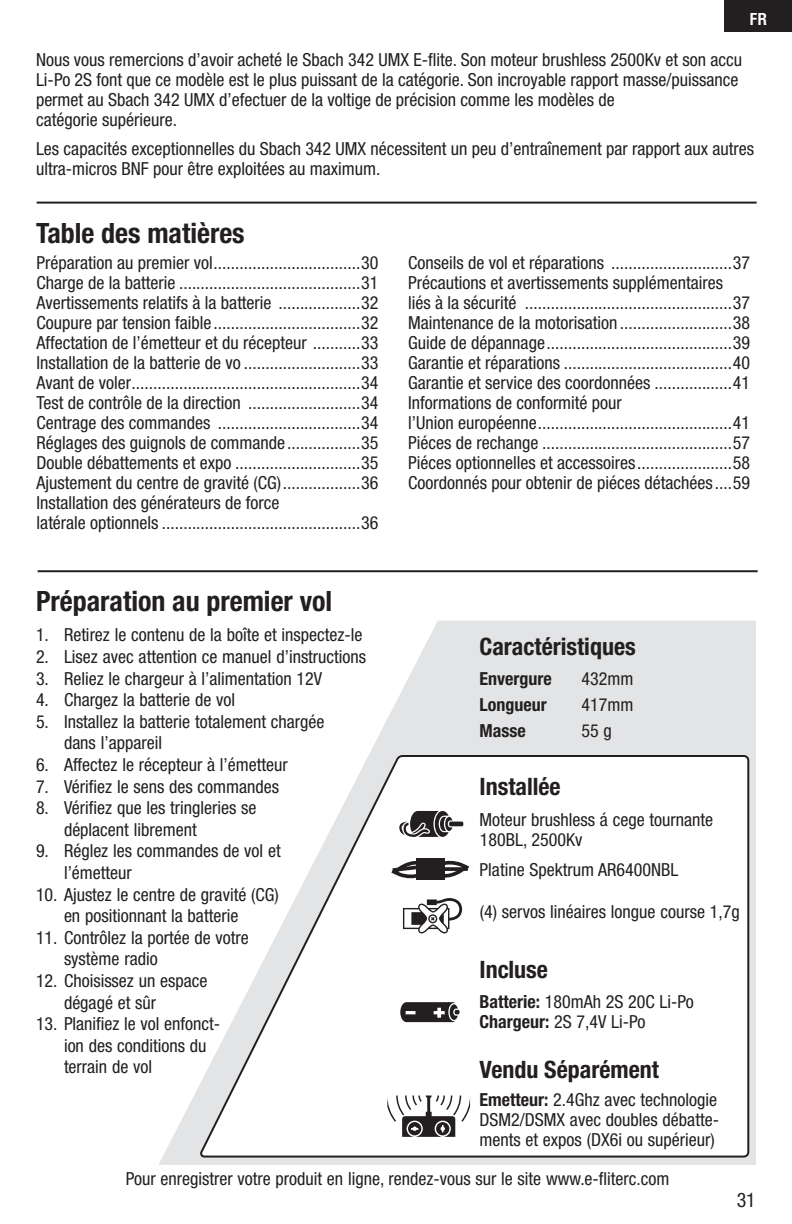
<style>
.page{position:relative;width:792px;height:1224px;background:#fff}
.page>*{position:absolute;margin:0;border:0;box-sizing:border-box;transform-origin:0 0}
.t1{font:700 condensed 28px "Helvetica Neue LT Std";color:#231f20}
.t2{font:700 condensed 24px "Helvetica Neue LT Std";color:#231f20}
.t3{font:condensed 20px "Helvetica Neue LT Std";color:#231f20}
.t4{font:condensed 18px/20px "Helvetica Neue LT Std";color:#231f20}
.t5{font:700 condensed 18px "Helvetica Neue LT Std";color:#231f20}
.t6{font:700 condensed 16px "Helvetica LT Std";color:#fff}
.s1{font-weight:700}
</style>
<div class="page">
<div style="left:725px;top:0;width:67px;height:31px;background:#231f20"></div>
<hr style="left:37px;top:202px;width:720px;height:2px;background:#231f20">
<hr style="left:38px;top:570px;width:720px;height:2px;background:#231f20">
<svg style="left:159px;top:621px;width:597px;height:544px;fill:#e3e4e5"></svg>
<svg style="left:199px;top:754px;width:551px;height:405px"></svg>
<svg style="left:399px;top:811px;width:64px;height:26px"></svg>
<svg style="left:391px;top:860px;width:25px;height:19px"></svg>
<svg style="left:444px;top:860px;width:25px;height:18px"></svg>
<div style="left:416px;top:858px;width:28px;height:22px;background:#231f20"></div>
<svg style="left:403px;top:898px;width:59px;height:35px"></svg>
<svg style="left:400px;top:1002px;width:60px;height:20px"></svg>
<svg style="left:387px;top:1096px;width:83px;height:41px"></svg>
<p class="t6" style="left:750px;top:14px;width:19px">FR</p>
<p class="t4" style="left:36px;top:52px;width:708px">Nous vous remercions d’avoir acheté le Sbach 342 UMX E-flite. Son moteur brushless 2500Kv et son accu Li-Po 2S font que ce modèle est le plus puissant de la catégorie. Son incroyable rapport masse/puissance permet au Sbach 342 UMX d’efectuer de la voltige de précision comme les modèles de<br>catégorie supérieure.</p>
<p class="t4" style="left:36px;top:141px;width:720px">Les capacités exceptionnelles du Sbach 342 UMX nécessitent un peu d’entraînement par rapport aux autres ultra-micros BNF pour être exploitées au maximum.</p>
<h1 class="t1" style="left:36px;top:223px;width:210px">Table des matières</h1>
<p class="t4" style="left:36px;top:255px;width:344px">Préparation au premier vol ..................................30<br>Charge de la batterie ..........................................31<br>Avertissements relatifs à la batterie ...................32<br>Coupure par tension faible ..................................32<br>Affectation de l’émetteur et du récepteur ...........33<br>Installation de la batterie de vo ...........................33<br>Avant de voler .....................................................34<br>Test de contrôle de la direction ..........................34<br>Centrage des commandes .................................34<br>Réglages des guignols de commande .................35<br>Double débattements et expo .............................35<br>Ajustement du centre de gravité (CG) ..................36<br>Installation des générateurs de force<br>latérale optionnels ..............................................36</p>
<p class="t4" style="left:408px;top:255px;width:344px">Conseils de vol et réparations ............................37<br>Précautions et avertissements supplémentaires liés à la sécurité ................................................37<br>Maintenance de la motorisation ..........................38<br>Guide de dépannage ...........................................39<br>Garantie et réparations .......................................40<br>Garantie et service des coordonnées ..................41<br>Informations de conformité pour<br>l’Union européenne .............................................41<br>Piéces de rechange ............................................57<br>Piéces optionnelles et accessoires ......................58<br>Coordonnés pour obtenir de piéces détachées ....59</p>
<h1 class="t1" style="left:36px;top:591px;width:298px">Préparation au premier vol</h1>
<p class="t4" style="left:36px;top:627px;width:328px">1. Retirez le contenu de la boîte et inspectez-le</p>
<p class="t4" style="left:36px;top:649px;width:332px">2. Lisez avec attention ce manuel d’instructions</p>
<p class="t4" style="left:36px;top:670px;width:288px">3. Reliez le chargeur à l’alimentation 12V</p>
<p class="t4" style="left:36px;top:692px;width:201px">4. Chargez la batterie de vol</p>
<p class="t4" style="left:64px;top:713px;width:262px;line-height:21.6px;text-indent:-28px">5. Installez la batterie totalement chargée dans l’appareil</p>
<p class="t4" style="left:36px;top:757px;width:253px">6. Affectez le récepteur à l’émetteur</p>
<p class="t4" style="left:36px;top:778px;width:245px">7. Vérifiez le sens des commandes</p>
<p class="t4" style="left:64px;top:799px;width:194px;line-height:21.6px;text-indent:-28px">8. Vérifiez que les tringleries se déplacent librement</p>
<p class="t4" style="left:64px;top:842px;width:218px;line-height:21.6px;text-indent:-28px">9. Réglez les commandes de vol et l’émetteur</p>
<p class="t4" style="left:64px;top:886px;width:216px;line-height:21.6px;text-indent:-28px">10. Ajustez le centre de gravité (CG) en positionnant la batterie</p>
<p class="t4" style="left:64px;top:929px;width:186px;line-height:21.6px;text-indent:-28px">11. Contrôlez la portée de votre système radio</p>
<p class="t4" style="left:64px;top:972px;width:145px;line-height:21.6px;text-indent:-28px">12. Choisissez un espace dégagé et sûr</p>
<p class="t4" style="left:64px;top:1015px;width:158px;line-height:21.6px;text-indent:-28px">13. Planifiez le vol enfonct&shy;ion des conditions du terrain de vol</p>
<h2 class="t2" style="left:480px;top:638px;width:158px">Caractéristiques</h2>
<p class="t5" style="left:480px;top:673px;width:74px">Envergure</p>
<p class="t4" style="left:582px;top:671px;width:53px">432mm</p>
<p class="t5" style="left:480px;top:699px;width:69px">Longueur</p>
<p class="t4" style="left:582px;top:697px;width:53px">417mm</p>
<p class="t5" style="left:480px;top:725px;width:48px">Masse</p>
<p class="t4" style="left:582px;top:723px;width:32px">55 g</p>
<h2 class="t2" style="left:480px;top:778px;width:83px">Installée</h2>
<p class="t4" style="left:480px;top:811px;width:235px">Moteur brushless á cege tournante<br>180BL, 2500Kv</p>
<p class="t4" style="left:480px;top:861px;width:200px">Platine Spektrum AR6400NBL</p>
<p class="t4" style="left:480px;top:903px;width:261px">(4) servos linéaires longue course 1,7g</p>
<h2 class="t2" style="left:480px;top:961px;width:70px">Incluse</h2>
<p class="t4" style="left:480px;top:993px;width:216px"><span class="s1">Batterie:</span> 180mAh 2S 20C Li-Po<br><span class="s1">Chargeur:</span> 2S 7,4V Li-Po</p>
<h2 class="t2" style="left:480px;top:1061px;width:181px">Vendu Séparément</h2>
<p class="t4" style="left:480px;top:1092px;width:241px;text-align:justify"><span class="s1">Emetteur:</span> 2.4Ghz avec technologie DSM2/DSMX avec doubles débatte&shy;ments et expos (DX6i ou supérieur)</p>
<p class="t4" style="left:126px;top:1171px;width:545px">Pour enregistrer votre produit en ligne, rendez-vous sur le site www.e-fliterc.com</p>
<p class="t3" style="left:737px;top:1192px;width:21px">31</p>
</div>
